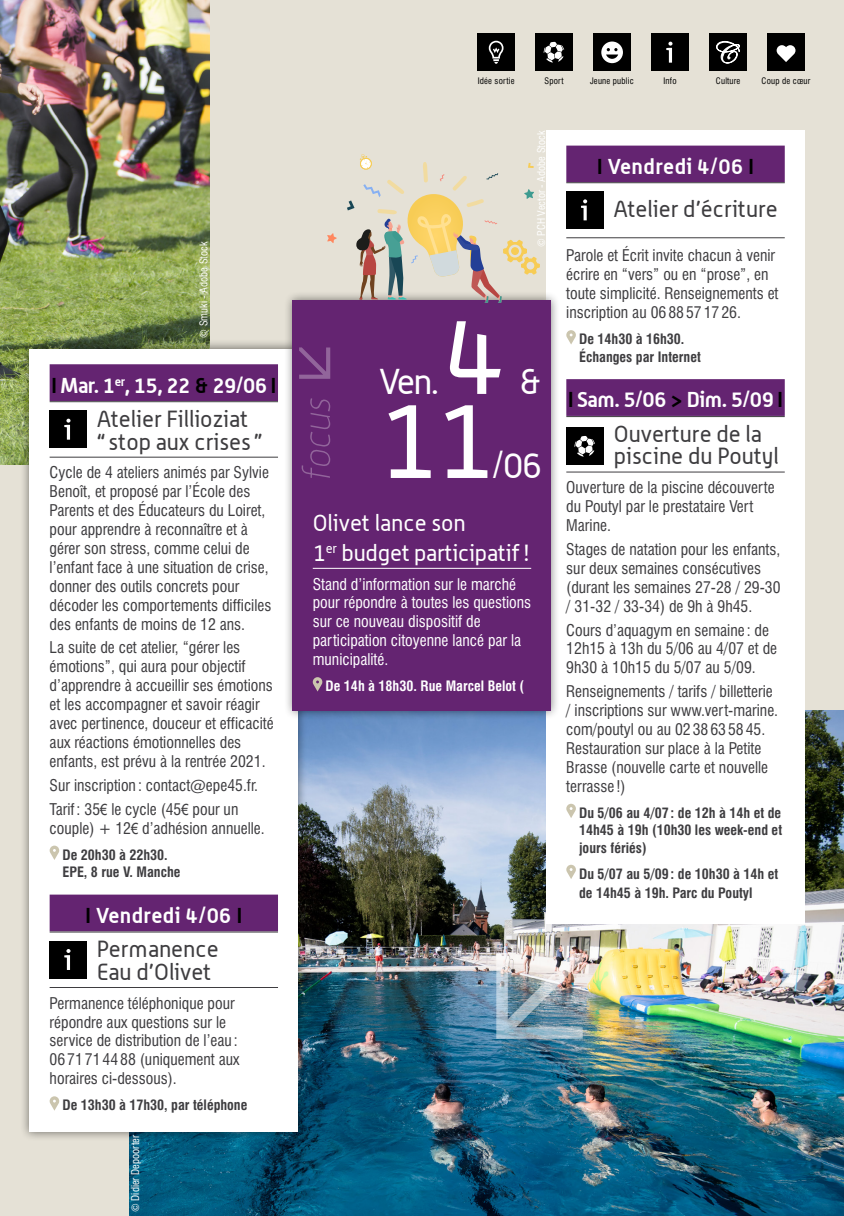
<style>
.page{position:relative;width:844px;height:1216px;background:#fff}
.page>*{position:absolute;margin:0;border:0;box-sizing:border-box;transform-origin:0 0}
.t1{font:105px "Alwyn";color:#fff}
.t2{font:35px "Alwyn";color:#fff}
.t3{font:22.75px/22.8px "Alwyn";color:#3e3d40}
.t4{font:22.75px/29.8px "Alwyn";letter-spacing:-.01em;color:#fff}
.t5{font:700 21px "Alwyn";letter-spacing:-.02em;color:#fff}
.t6{font:700 21px "Alwyn";letter-spacing:.02em;color:#fff}
.t7{font:condensed 15.75px/18.9px "Swiss 721 BT";color:#3e3d40}
.t8{font:condensed 15.75px/18.9px "Swiss 721 BT";color:#fff}
.t9{font:700 condensed 14px/17.5px "Swiss 721 BT";color:#3e3d40}
.t10{font:700 condensed 14px "Swiss 721 BT";color:#fff}
.t11{font:condensed 10.5px "Swiss 721 BT";color:#fff}
.t12{font:condensed 8.75px "Swiss 721 BT";letter-spacing:.02em;color:#000}
.s1{color:#000}
.s2{font-family:"Arial Narrow";font-stretch:normal}
</style>
<div class="page">
<div style="left:0;top:0;width:843px;height:1215px;background:#e5e1d6"></div>
<div style="left:477px;top:34px;width:37px;height:37px;background:#000"></div>
<svg style="left:488px;top:41px;width:15px;height:23px"></svg>
<div style="left:593px;top:34px;width:37px;height:37px;background:#000"></div>
<svg style="left:601px;top:42px;width:21px;height:21px"></svg>
<div style="left:767px;top:34px;width:37px;height:37px;background:#000"></div>
<svg style="left:776px;top:45px;width:19px;height:17px"></svg>
<div style="left:651px;top:34px;width:37px;height:37px;background:#000"></div>
<svg style="left:666px;top:42px;width:6px;height:21px"></svg>
<div style="left:535px;top:34px;width:37px;height:37px;background:#000"></div>
<svg style="left:543px;top:42px;width:21px;height:21px"></svg>
<div style="left:709px;top:34px;width:37px;height:37px;background:#000"></div>
<svg style="left:716px;top:41px;width:24px;height:23px"></svg>
<img style="left:0;top:0;width:209px;height:464px">
<img style="left:129px;top:711px;width:714px;height:504px">
<div style="left:20px;top:339px;width:287px;height:802px;background:#000;opacity:.5"></div>
<div style="left:30px;top:348px;width:268px;height:783px;background:#fff"></div>
<div style="left:50px;top:364px;width:228px;height:37px;background:#642471"></div>
<hr style="left:50px;top:401px;width:228px;height:1px;background:#3e3d40">
<hr style="left:50px;top:457px;width:228px;height:1px;background:#3e3d40">
<div style="left:50px;top:894px;width:228px;height:37px;background:#642471"></div>
<hr style="left:50px;top:931px;width:228px;height:1px;background:#3e3d40">
<hr style="left:50px;top:987px;width:228px;height:1px;background:#3e3d40">
<div style="left:50px;top:410px;width:37px;height:38px;background:#000"></div>
<svg style="left:64px;top:418px;width:6px;height:21px"></svg>
<svg style="left:50px;top:845px;width:9px;height:15px"></svg>
<div style="left:50px;top:941px;width:37px;height:37px;background:#000"></div>
<svg style="left:64px;top:949px;width:6px;height:20px"></svg>
<svg style="left:50px;top:1096px;width:9px;height:14px"></svg>
<div style="left:546px;top:130px;width:258px;height:793px;background:#fff"></div>
<div style="left:566px;top:146px;width:218px;height:36px;background:#642471"></div>
<hr style="left:566px;top:182px;width:218px;height:1px;background:#3e3d40">
<hr style="left:566px;top:237px;width:218px;height:1px;background:#3e3d40">
<div style="left:566px;top:379px;width:218px;height:37px;background:#642471"></div>
<hr style="left:566px;top:416px;width:218px;height:1px;background:#3e3d40">
<hr style="left:566px;top:471px;width:218px;height:1px;background:#3e3d40">
<div style="left:566px;top:191px;width:37px;height:37px;background:#000"></div>
<svg style="left:581px;top:199px;width:6px;height:21px"></svg>
<svg style="left:566px;top:330px;width:9px;height:14px"></svg>
<div style="left:566px;top:428px;width:37px;height:37px;background:#000"></div>
<svg style="left:574px;top:436px;width:21px;height:20px"></svg>
<svg style="left:566px;top:803px;width:9px;height:15px"></svg>
<svg style="left:566px;top:864px;width:9px;height:15px"></svg>
<img style="left:496px;top:952px;width:86px;height:86px">
<div style="left:283px;top:290px;width:277px;height:430px;background:#000;opacity:.5"></div>
<div style="left:293px;top:300px;width:258px;height:411px;background:#642471"></div>
<hr style="left:313px;top:568px;width:218px;height:1px;background:#fff">
<svg style="left:313px;top:677px;width:9px;height:14px"></svg>
<svg style="left:299px;top:347px;width:31px;height:32px"></svg>
<svg style="left:301px;top:398px;width:29px;height:80px"></svg>
<svg style="left:347px;top:154px;width:192px;height:149px"></svg>
<svg style="left:327px;top:233px;width:10px;height:10px"></svg>
<p class="t11" style="left:197px;top:337px;width:97px;rotate:-90deg">© Smuki - Adobe Stock</p>
<h3 class="t5" style="left:51px;top:372px;width:226px"><span class="s1">I</span> Mar. 1<sup>er</sup>, 15, 22 <span class="s1">&amp;</span> 29/06 <span class="s1">I</span></h3>
<h3 class="t3" style="left:97px;top:407px;width:167px">Atelier Fillioziat “ stop aux crises ”</h3>
<p class="t7" style="left:50px;top:463px;width:223px">Cycle de 4 ateliers animés par Sylvie Benoît, et proposé par l’École des Parents et des Éducateurs du Loiret, pour apprendre à reconnaître et à gérer son stress, comme celui de l’enfant face à une situation de crise, donner des outils concrets pour décoder les comportements difficiles des enfants de moins de 12 ans.</p>
<p class="t7" style="left:50px;top:638px;width:225px">La suite de cet atelier, “gérer les émotions”, qui aura pour objectif d’apprendre à accueillir ses émotions et les accompagner et savoir réagir avec pertinence, douceur et efficacité aux réactions émotionnelles des enfants, est prévu à la rentrée 2021.</p>
<p class="t7" style="left:50px;top:773px;width:210px;line-height:23.8px">Sur inscription : contact@epe45.fr.<br>Tarif: 35<span class="s2">€</span> le cycle (45<span class="s2">€</span> pour un</p>
<p class="t7" style="left:50px;top:818px;width:217px">couple) + 12<span class="s2">€</span> d’adhésion annuelle.</p>
<p class="t9" style="left:62px;top:845px;width:119px">De 20h30 à 22h30.<br>EPE, 8 rue V. Manche</p>
<h3 class="t6" style="left:85px;top:902px;width:158px"><span class="s1">I</span> Vendredi 4/06 <span class="s1">I</span></h3>
<h3 class="t3" style="left:97px;top:937px;width:123px">Permanence<br>Eau d’Olivet</h3>
<p class="t7" style="left:50px;top:993px;width:191px">Permanence téléphonique pour répondre aux questions sur le service de distribution de l’eau :<br>06 71 71 44 88 (uniquement aux horaires ci-dessous).</p>
<p class="t9" style="left:62px;top:1096px;width:186px">De 13h30 à 17h30, par téléphone</p>
<p class="t11" style="left:129px;top:1211px;width:78px;rotate:-90deg">© Didier Depoorter</p>
<p class="t12" style="left:477px;top:76px;width:38px">Idée sortie</p>
<p class="t12" style="left:544px;top:76px;width:21px">Sport</p>
<p class="t12" style="left:590px;top:76px;width:45px">Jeune public</p>
<p class="t12" style="left:663px;top:76px;width:15px">Info</p>
<p class="t12" style="left:715px;top:76px;width:26px">Culture</p>
<p class="t12" style="left:761px;top:76px;width:50px">Coup de cœur</p>
<p class="t11" style="left:535px;top:247px;width:118px;rotate:-90deg">© PCH Vector - Adobe Stock</p>
<h2 class="t2" style="left:379px;top:361px;width:61px">Ven.</h2>
<h1 class="t1" style="left:443px;top:294px;width:62px">4</h1>
<h2 class="t2" style="left:518px;top:361px;width:26px">&amp;</h2>
<h1 class="t1" style="left:378px;top:378px;width:119px">11</h1>
<h2 class="t2" style="left:491px;top:445px;width:52px">/06</h2>
<h3 class="t4" style="left:313px;top:507px;width:219px">Olivet lance son<br>1<sup>er</sup> budget participatif!</h3>
<p class="t8" style="left:313px;top:574px;width:220px">Stand d’information sur le marché pour répondre à toutes les questions sur ce nouveau dispositif de participation citoyenne lancé par la municipalité.</p>
<p class="t10" style="left:325px;top:677px;width:200px">De 14h à 18h30. Rue Marcel Belot (</p>
<h3 class="t6" style="left:597px;top:153px;width:158px"><span class="s1">I</span> Vendredi 4/06 <span class="s1">I</span></h3>
<h3 class="t3" style="left:613px;top:197px;width:166px">Atelier d’écriture</h3>
<p class="t7" style="left:566px;top:246px;width:214px">Parole et Écrit invite chacun à venir écrire en “vers” ou en “prose”, en toute simplicité. Renseignements et inscription au 06 88 57 17 26.</p>
<p class="t9" style="left:579px;top:330px;width:123px">De 14h30 à 16h30.<br>Échanges par Internet</p>
<h3 class="t5" style="left:568px;top:387px;width:216px"><span class="s1">I</span> Sam. 5/06 <span class="s1">&gt;</span> Dim. 5/09 <span class="s1">I</span></h3>
<h3 class="t3" style="left:613px;top:421px;width:166px">Ouverture de la piscine du Poutyl</h3>
<p class="t7" style="left:566px;top:478px;width:210px">Ouverture de la piscine découverte du Poutyl par le prestataire Vert<br>Marine.</p>
<p class="t7" style="left:566px;top:539px;width:216px">Stages de natation pour les enfants, sur deux semaines consécutives (durant les semaines 27-28 / 29-30 / 31-32 / 33-34) de 9h à 9h45.</p>
<p class="t7" style="left:566px;top:620px;width:212px">Cours d’aquagym en semaine : de<br>12h15 à 13h du 5/06 au 4/07 et de<br>9h30 à 10h15 du 5/07 au 5/09.</p>
<p class="t7" style="left:566px;top:682px;width:213px">Renseignements / tarifs / billetterie / inscriptions sur www.vert-marine. com/poutyl ou au 02 38 63 58 45.<br>Restauration sur place à la Petite<br>Brasse (nouvelle carte et nouvelle terrasse !)</p>
<p class="t9" style="left:579px;top:803px;width:204px;text-align:justify">Du 5/06 au 4/07: de 12h à 14h et de 14h45 à 19h (10h30 les week-end et jours fériés)</p>
<p class="t9" style="left:579px;top:864px;width:201px;line-height:18.9px">Du 5/07 au 5/09: de 10h30 à 14h et de 14h45 à 19h. Parc du Poutyl</p>
</div>
